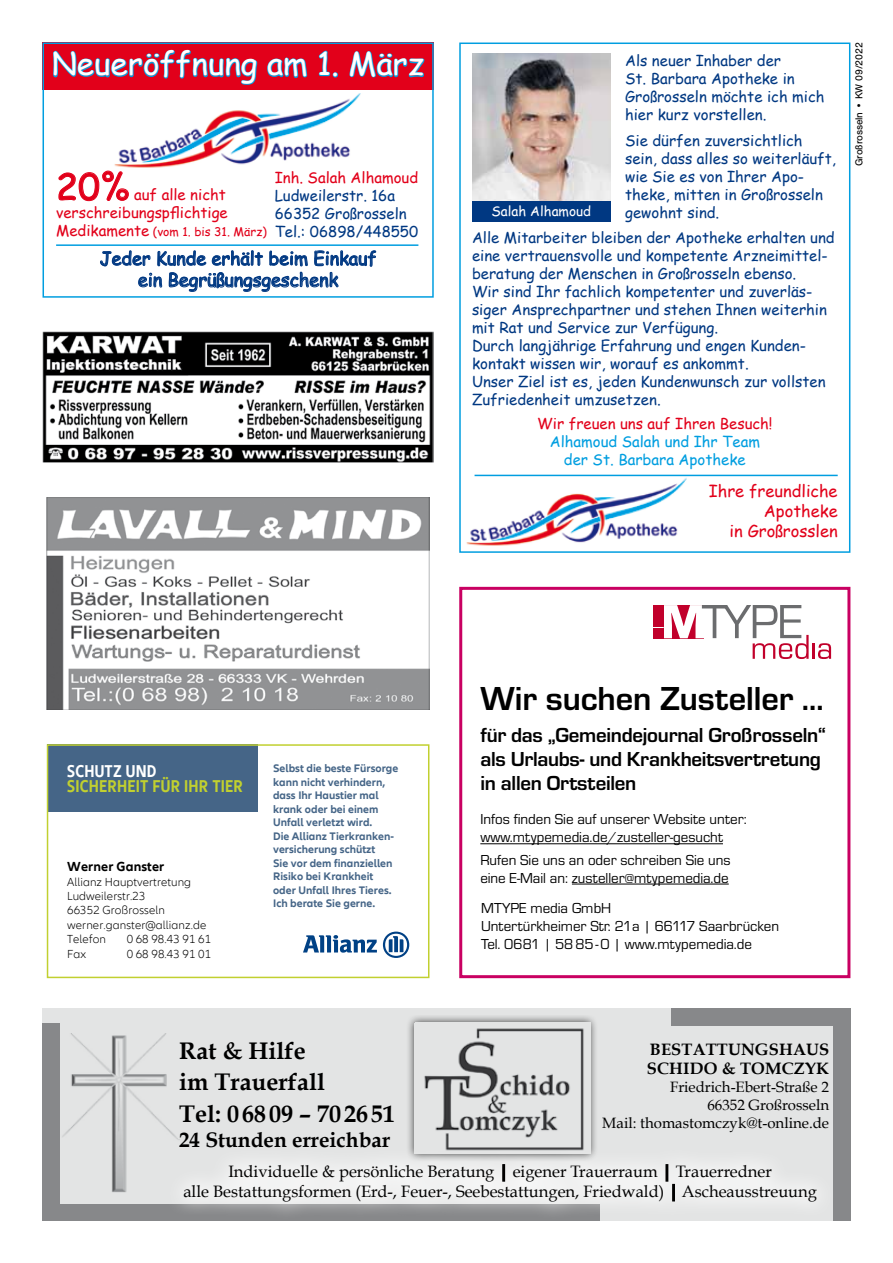
<style>
.page{position:relative;width:893px;height:1263px;background:#fff}
.page>*{position:absolute;margin:0;border:0;box-sizing:border-box;transform-origin:0 0}
.t1{font:36px "Comic Sans MS";color:#e2001a}
.t2{font:700 34.5px "Micro Square";letter-spacing:-.005em;color:#000}
.t3{font:31.5px "Comic Sans MS";color:#fff}
.t4{font:700 24px/31.5px "Book Antiqua";color:#000}
.t5{font:700 21px/24px "Micro Square";letter-spacing:-.01em;color:#000}
.t6{font:700 21px "Book Antiqua";color:#000}
.t7{font:18px/21.6px "Comic Sans MS";color:#003882;text-align:center}
.t8{font:700 condensed 17.7px "Allianz Neo";letter-spacing:.01em;color:#c1d02f}
.t9{font:700 condensed 17.7px "Allianz Neo";letter-spacing:.01em;color:#fff}
.t10{font:16.5px/19.8px "Book Antiqua";color:#000;text-align:center}
.t11{font:16.5px/19.8px "Comic Sans MS";color:#e2001a;text-align:right}
.t12{font:700 16.5px/19.8px "Book Antiqua";letter-spacing:.01em;color:#000}
.t13{font:15px/18px "Comic Sans MS";color:#003882}
.t14{font:15px/18px "Micro Square";color:#000}
.t15{font:15px/18px "Comic Sans MS";color:#e2001a;text-align:right}
.t16{font:15px/18px "Book Antiqua";color:#000;text-align:right}
.t17{font:15px/18px "Comic Sans MS";color:#009ee0;text-align:center}
.t18{font:700 13.5px "Allianz Neo";letter-spacing:.01em;color:#000}
.t19{font:13.5px "Comic Sans MS";color:#fff}
.t20{font:300 12px/14.4px "Allianz Neo";letter-spacing:.01em;color:#000}
.t21{font:12px "Comic Sans MS";color:#e2001a}
.t22{font:700 11.25px/13.5px "Allianz Neo";color:#456587}
.t23{font:10.5px "Sans CE Regular";letter-spacing:-.015em;color:#000}
.s1{font-size:15px}
</style>
<div class="page">
<svg style="left:303px;top:935px;width:74px;height:18px"></svg>
<svg style="left:383px;top:931px;width:26px;height:27px"></svg>
<div style="left:47px;top:744px;width:210px;height:68px;background:#456587"></div>
<div style="left:47px;top:744px;width:382px;height:234px;border:2px solid #c1d02f"></div>
<img style="left:43px;top:332px;width:391px;height:131px">
<div style="left:43px;top:1008px;width:807px;height:212px;background:#e3e4e4"></div>
<div style="left:406px;top:1014px;width:192px;height:148px;background:#000;opacity:.75"></div>
<img style="left:415px;top:1023px;width:175px;height:122px">
<div style="left:671px;top:1008px;width:179px;height:18px;background:#87888a"></div>
<div style="left:43px;top:1204px;width:557px;height:16px;background:#87888a"></div>
<div style="left:833px;top:1008px;width:17px;height:212px;background:#87888a"></div>
<div style="left:43px;top:1023px;width:17px;height:197px;background:#87888a"></div>
<svg style="left:180px;top:1145px;width:634px;height:67px;fill:#eceded"></svg>
<div style="left:502px;top:1164px;width:3px;height:18px;border:2px solid #000"></div>
<div style="left:665px;top:1164px;width:3px;height:18px;border:2px solid #000"></div>
<div style="left:672px;top:1184px;width:3px;height:17px;border:2px solid #000"></div>
<img style="left:62px;top:1033px;width:117px;height:160px">
<img style="left:114px;top:94px;width:247px;height:74px">
<svg style="left:58px;top:170px;width:71px;height:32px"></svg>
<svg style="left:100px;top:250px;width:276px;height:42px"></svg>
<hr style="left:56px;top:244px;width:362px;height:2px;background:#009ee0">
<div style="left:43px;top:43px;width:391px;height:47px;background:#e2001a"></div>
<svg style="left:53px;top:50px;width:205px;height:35px"></svg>
<svg style="left:267px;top:57px;width:41px;height:21px"></svg>
<svg style="left:318px;top:50px;width:20px;height:28px"></svg>
<svg style="left:349px;top:51px;width:76px;height:27px"></svg>
<div style="left:43px;top:43px;width:391px;height:255px;border:2px solid #009ee0"></div>
<img style="left:472px;top:53px;width:139px;height:149px">
<img style="left:466px;top:474px;width:223px;height:72px">
<div style="left:472px;top:202px;width:139px;height:20px;background:#003882"></div>
<div style="left:459px;top:43px;width:391px;height:510px;border:2px solid #009ee0"></div>
<hr style="left:475px;top:475px;width:363px;height:1px;background:#009ee0">
<img style="left:47px;top:497px;width:382px;height:213px">
<div style="left:459px;top:587px;width:391px;height:391px;border:3px solid #c90062"></div>
<hr style="left:480px;top:843px;width:243px;height:1px;background:#000">
<hr style="left:572px;top:883px;width:157px;height:1px;background:#000">
<hr style="left:812px;top:643px;width:3px;height:16px;background:#c1002b">
<svg style="left:818px;top:643px;width:13px;height:16px"></svg>
<svg style="left:663px;top:605px;width:146px;height:54px"></svg>
<div style="left:653px;top:605px;width:10px;height:10px;background:#c1002b"></div>
<div style="left:653px;top:628px;width:10px;height:10px;background:#c1002b"></div>
<div style="left:653px;top:617px;width:10px;height:10px;background:#c1002b"></div>
<h3 class="t3" style="left:52px;top:41px;width:374px">Neueröffnung am 1. März</h3>
<h1 class="t1" style="left:56px;top:160px;width:75px">20%</h1>
<p class="t15" style="left:275px;top:168px;width:145px">Inh. Salah Alhamoud</p>
<p class="t13" style="left:275px;top:186px;width:145px">Ludweilerstr. 16a<br>66352 Großrosseln<br>Tel.: 06898/448550</p>
<p class="t15" style="left:56px;top:185px;width:173px">auf alle nicht verschreibungspflichtige</p>
<p class="t21" style="left:56px;top:223px;width:212px"><span class="s1">Medikamente</span> (vom 1. bis 31. März)</p>
<p class="t7" style="left:100px;top:247px;width:278px">Jeder Kunde erhält beim Einkauf ein Begrüßungsgeschenk</p>
<p class="t13" style="left:625px;top:51px;width:201px">Als neuer Inhaber der<br>St. Barbara Apotheke in<br>Großrosseln möchte ich mich hier kurz vorstellen.</p>
<p class="t13" style="left:625px;top:131px;width:212px">Sie dürfen zuversichtlich sein, dass alles so weiterläuft, wie Sie es von Ihrer Apo&shy;theke, mitten in Großrosseln gewohnt sind.</p>
<p class="t13" style="left:472px;top:228px;width:364px">Alle Mitarbeiter bleiben der Apotheke erhalten und eine vertrauensvolle und kompetente Arzneimittel&shy;beratung der Menschen in Großrosseln ebenso.<br>Wir sind Ihr fachlich kompetenter und zuverläs&shy;siger Ansprechpartner und stehen Ihnen weiterhin mit Rat und Service zur Verfügung.<br>Durch langjährige Erfahrung und engen Kunden&shy;kontakt wissen wir, worauf es ankommt.<br>Unser Ziel ist es, jeden Kundenwunsch zur vollsten Zufriedenheit umzusetzen.</p>
<p class="t15" style="left:537px;top:414px;width:237px">Wir freuen uns auf Ihren Besuch!</p>
<p class="t17" style="left:550px;top:432px;width:212px">Alhamoud Salah und Ihr Team der St. Barbara Apotheke</p>
<p class="t19" style="left:492px;top:201px;width:101px">Salah Alhamoud</p>
<p class="t11" style="left:709px;top:481px;width:130px">Ihre freundliche<br>Apotheke<br>in Großrosslen</p>
<p class="t23" style="left:853px;top:166px;width:125px;rotate:-90deg">Großrosseln • KW 09/2022</p>
<p class="t9" style="left:67px;top:761px;width:91px">SCHUTZ UND</p>
<p class="t8" style="left:67px;top:776px;width:177px">SICHERHEIT FÜR IHR TIER</p>
<p class="t18" style="left:67px;top:859px;width:99px">Werner Ganster</p>
<p class="t20" style="left:67px;top:875px;width:141px">Allianz Hauptvertretung<br>Ludweilerstr.23<br>66352 Großrosseln werner.ganster@allianz.de<br>Telefon</p>
<p class="t20" style="left:127px;top:932px;width:86px">0 68 98.43 91 61</p>
<p class="t20" style="left:67px;top:947px;width:20px">Fax</p>
<p class="t20" style="left:127px;top:947px;width:86px">0 68 98.43 91 01</p>
<p class="t22" style="left:273px;top:762px;width:127px">Selbst die beste Fürsorge kann nicht verhindern, dass Ihr Haustier mal krank oder bei einem<br>Unfall verletzt wird.<br>Die Allianz Tierkranken&shy;versicherung schützt<br>Sie vor dem finanziellen<br>Risiko bei Krankheit oder Unfall Ihres Tieres.<br>Ich berate Sie gerne.</p>
<h2 class="t2" style="left:480px;top:679px;width:345px">Wir suchen Zusteller …</h2>
<h3 class="t5" style="left:480px;top:724px;width:347px">für das „Gemeindejournal Großrosseln“ als Urlaubs- und Krankheitsvertretung in allen Ortsteilen</h3>
<p class="t14" style="left:480px;top:811px;width:268px">Infos finden Sie auf unserer Website unter: www.mtypemedia.de/zusteller-gesucht</p>
<p class="t14" style="left:480px;top:851px;width:252px">Rufen Sie uns an oder schreiben Sie uns eine E-Mail an: zusteller@mtypemedia.de</p>
<p class="t14" style="left:481px;top:900px;width:299px">MTYPE media GmbH<br>Untertürkheimer Str. 21a | 66117 Saarbrücken<br>Tel. 0681 | 5885-0 | www.mtypemedia.de</p>
<h3 class="t4" style="left:179px;top:1035px;width:218px">Rat &amp; hilfe<br>im trauerfall<br>tel: 0 6809 – 702651</h3>
<h3 class="t6" style="left:179px;top:1128px;width:213px">24 stunden erreichbar</h3>
<p class="t10" style="left:183px;top:1161px;width:635px">Individuelle &amp; persönliche Beratung | eigener Trauerraum | Trauerredner<br>alle Bestattungsformen (Erd-, Feuer-, Seebestattungen, Friedwald) | Ascheausstreuung</p>
<p class="t12" style="left:647px;top:1039px;width:184px">Bestattungshaus schido &amp; tomczyk</p>
<p class="t16" style="left:602px;top:1078px;width:228px">Friedrich-Ebert-Straße 2<br>66352 Großrosseln<br>Mail: thomastomczyk@t-online.de</p>
</div>
